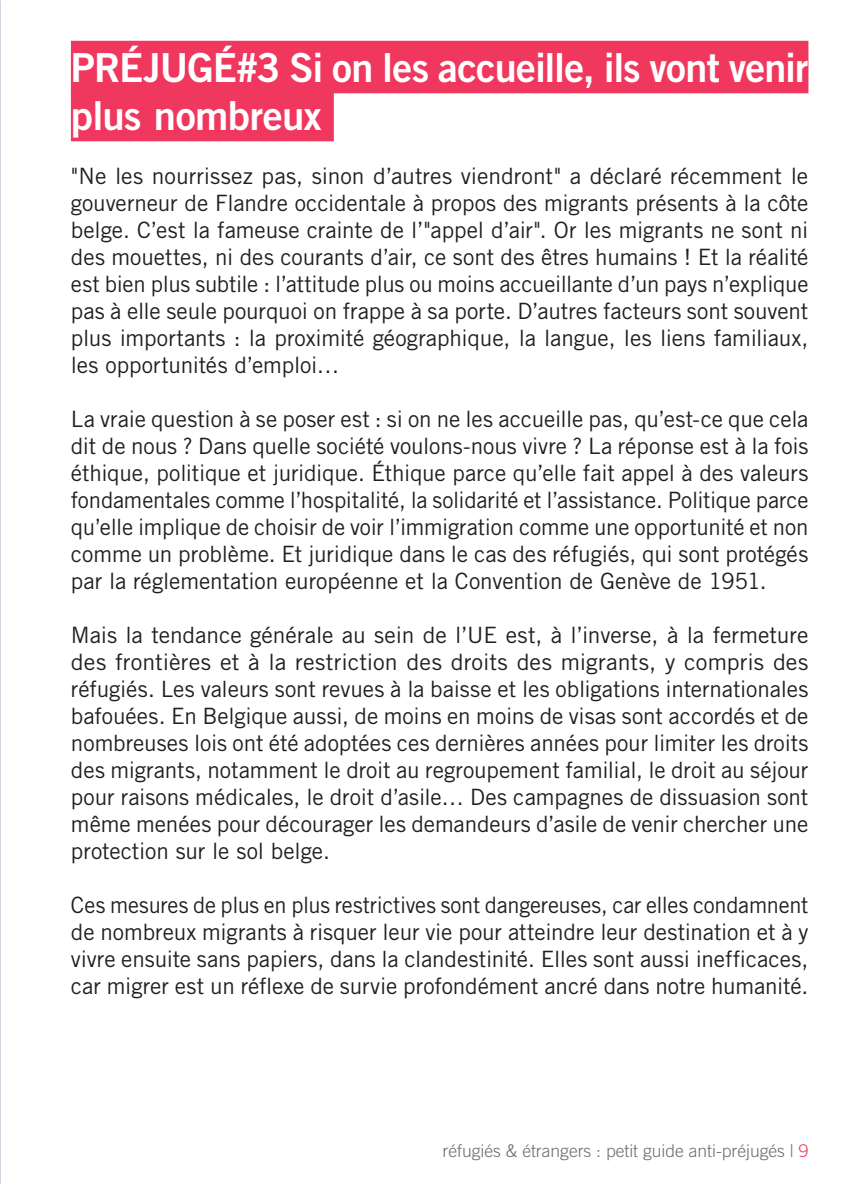
<style>
.page{position:relative;width:851px;height:1184px;background:#fff}
.page>*{position:absolute;margin:0;border:0;box-sizing:border-box;transform-origin:0 0}
.t1{font:40px/48px "Trade Gothic LT Bold Two";letter-spacing:-.02em;color:#fff}
.t2{font:22.5px/27px "Trade Gothic LT";letter-spacing:-.005em;color:#231f20;text-align:justify}
.t3{font:300 17.5px "Trade Gothic LT";color:#6c6d70}
.s1{color:#f0385e}
</style>
<div class="page">
<div style="left:71px;top:41px;width:737px;height:52px;background:#f0385e"></div>
<div style="left:71px;top:89px;width:263px;height:52px;background:#f0385e"></div>
<h1 class="t1" style="left:71px;top:43px;width:738px">PRÉJUGÉ#3 Si on les accueille, ils vont venir plus nombreux</h1>
<p class="t2" style="left:71px;top:162px;width:739px">"Ne les nourrissez pas, sinon d’autres viendront" a déclaré récemment le gouverneur de Flandre occidentale à propos des migrants présents à la côte belge. C’est la fameuse crainte de l’"appel d’air". Or les migrants ne sont ni des mouettes, ni des courants d’air, ce sont des êtres humains ! Et la réalité est bien plus subtile : l’attitude plus ou moins accueillante d’un pays n’explique pas à elle seule pourquoi on frappe à sa porte. D’autres facteurs sont souvent plus importants : la proximité géographique, la langue, les liens familiaux, les opportunités d’emploi…</p>
<p class="t2" style="left:71px;top:405px;width:739px">La vraie question à se poser est : si on ne les accueille pas, qu’est-ce que cela dit de nous ? Dans quelle société voulons-nous vivre ? La réponse est à la fois éthique, politique et juridique. Éthique parce qu’elle fait appel à des valeurs fondamentales comme l’hospitalité, la solidarité et l’assistance. Politique parce qu’elle implique de choisir de voir l’immigration comme une opportunité et non comme un problème. Et juridique dans le cas des réfugiés, qui sont protégés par la réglementation européenne et la Convention de Genève de 1951.</p>
<p class="t2" style="left:71px;top:621px;width:739px">Mais la tendance générale au sein de l’UE est, à l’inverse, à la fermeture des frontières et à la restriction des droits des migrants, y compris des réfugiés. Les valeurs sont revues à la baisse et les obligations internationales bafouées. En Belgique aussi, de moins en moins de visas sont accordés et de nombreuses lois ont été adoptées ces dernières années pour limiter les droits des migrants, notamment le droit au regroupement familial, le droit au séjour pour raisons médicales, le droit d’asile… Des campagnes de dissuasion sont même menées pour décourager les demandeurs d’asile de venir chercher une protection sur le sol belge.</p>
<p class="t2" style="left:71px;top:891px;width:739px">Ces mesures de plus en plus restrictives sont dangereuses, car elles condamnent de nombreux migrants à risquer leur vie pour atteindre leur destination et à y vivre ensuite sans papiers, dans la clandestinité. Elles sont aussi inefficaces, car migrer est un réflexe de survie profondément ancré dans notre humanité.</p>
<p class="t3" style="left:442px;top:1139px;width:367px">réfugiés &amp; étrangers : petit guide anti-préjugés | <span class="s1">9</span></p>
</div>
